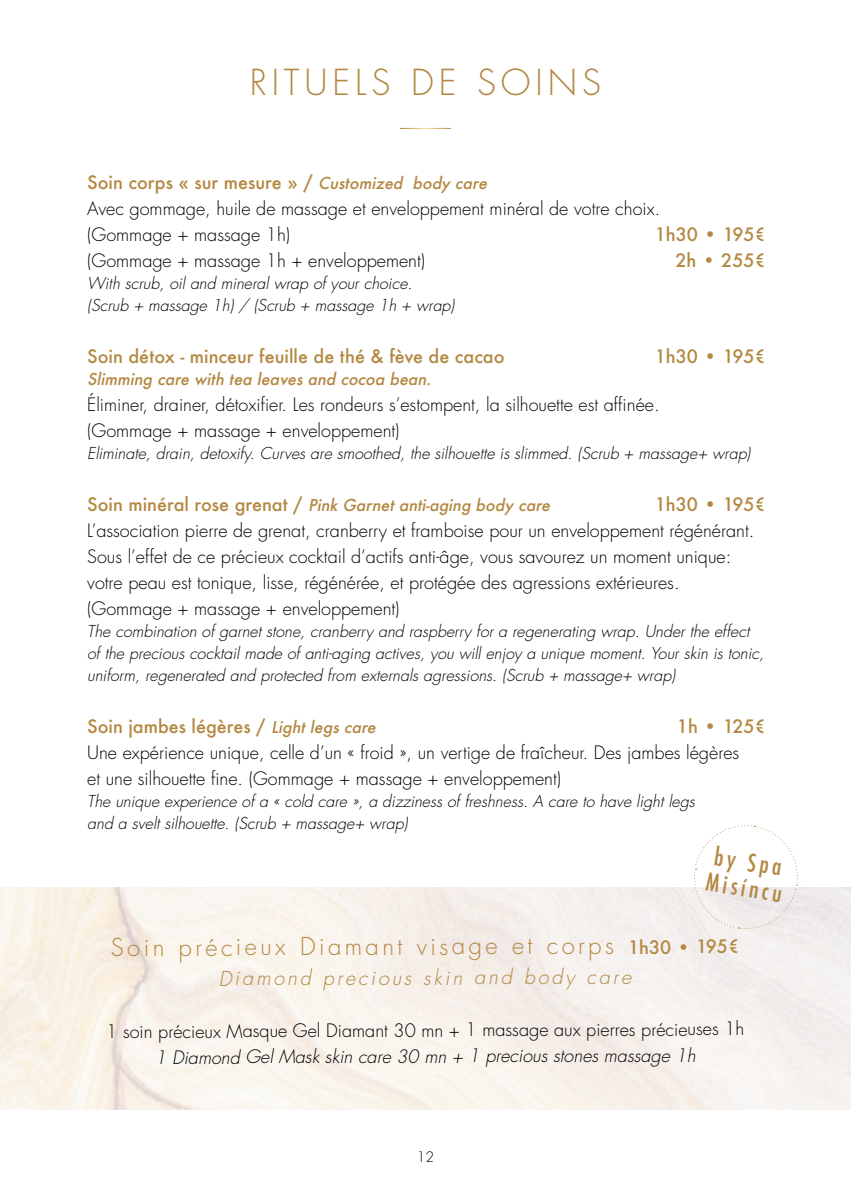
<style>
.page{position:relative;width:851px;height:1191px;background:#fff}
.page>*{position:absolute;margin:0;border:0;box-sizing:border-box;transform-origin:0 0}
.t1{font:300 35px "Futura";letter-spacing:.14em;color:#b38842}
.t2{font:300 24px "Futura";letter-spacing:.135em;color:#b38842}
.t3{font:500 condensed 24px/26px "Futura";color:#b38842}
.t4{font:italic 300 20px "Futura";color:#b38842}
.t5{font:300 18px/26px "Futura";color:#000}
.t6{font:500 18px "Futura";color:#b38842}
.t7{font:italic 300 18px "Futura";color:#000}
.t8{font:italic 300 16px/22px "Futura";color:#000}
.t9{font:italic 500 16px "Futura";color:#b38842}
.t10{font:300 14px "Futura";color:#000}
.s1{font-weight:500;color:#b38842}
.s2{font-weight:500;font-style:italic;font-size:16px;color:#b38842}
.s3{font-style:normal;font-size:18px}
.s4{font-style:italic;font-size:16px}
.s5{font-weight:500;font-size:18px}
</style>
<div class="page">
<svg style="left:692px;top:825px;width:107px;height:106px"></svg>
<h1 class="t1" style="left:250px;top:60px;width:353px">RITUELS DE SOINS</h1>
<p class="t5" style="left:87px;top:169px;width:574px"><span class="s1">S o i n c o r p s « s u r m e s u re » /</span> <span class="s2">Customized body care<br></span>Avec gommage, huile de massage et enveloppement minéral de votre choix. (Gommage + massage 1h)</p>
<p class="t6" style="left:654px;top:222px;width:112px">1h30 • 195€</p>
<p class="t5" style="left:87px;top:247px;width:339px">(Gommage + massage 1h + enveloppement)</p>
<p class="t6" style="left:675px;top:248px;width:92px">2h • 255€</p>
<p class="t8" style="left:87px;top:272px;width:372px">With scrub, oil and mineral wrap of your choice. (Scrub + massage 1h) / (Scrub + massage 1h + wrap)</p>
<p class="t6" style="left:87px;top:344px;width:419px">Soin détox - minceur feuille de thé &amp; fève de cacao</p>
<p class="t6" style="left:654px;top:344px;width:112px">1h30 • 195€</p>
<p class="t9" style="left:87px;top:368px;width:349px">Slimming care with tea leaves and cocoa bean.</p>
<p class="t5" style="left:87px;top:391px;width:573px">Éliminer, drainer, détoxifier. Les rondeurs s’estompent, la silhouette est affinée. (Gommage + massage + enveloppement)</p>
<p class="t8" style="left:87px;top:442px;width:668px">Eliminate, drain, detoxify. Curves are smoothed, the silhouette is slimmed. (Scrub + massage+ wrap)</p>
<p class="t9" style="left:87px;top:494px;width:468px"><span class="s3">S o i n m i n é ra l ro s e g re n a t /</span> Pink Garnet anti-aging body care</p>
<p class="t6" style="left:654px;top:492px;width:112px">1h30 • 195€</p>
<p class="t5" style="left:87px;top:517px;width:668px">L’association pierre de grenat, cranberry et framboise pour un enveloppement régénérant.<br>Sous l’effet de ce précieux cocktail d’actifs anti-âge, vous savourez un moment unique: votre peau est tonique, lisse, régénérée, et protégée des agressions extérieures. (Gommage + massage + enveloppement)</p>
<p class="t8" style="left:87px;top:620px;width:682px">The combination of garnet stone, cranberry and raspberry for a regenerating wrap. Under the effect of the precious cocktail made of anti-aging actives, you will enjoy a unique moment. Your skin is tonic, uniform, regenerated and protected from externals agressions. (Scrub + massage+ wrap)</p>
<p class="t6" style="left:87px;top:714px;width:294px">Soin jambes légères / <span class="s4">Light legs care</span></p>
<p class="t6" style="left:676px;top:714px;width:90px">1h • 125€</p>
<p class="t5" style="left:87px;top:739px;width:653px">Une expérience unique, celle d’un « froid », un vertige de fraîcheur. Des jambes légères et une silhouette fine. (Gommage + massage + enveloppement)</p>
<p class="t8" style="left:87px;top:790px;width:612px">The unique experience of a « cold care », a dizziness of freshness. A care to have light legs and a svelt silhouette. (Scrub + massage+ wrap)</p>
<h2 class="t3" style="left:712px;top:843px;width:78px;rotate:9deg">by Spa<br>Misíncu</h2>
<h2 class="t2" style="left:111px;top:930px;width:629px">Soin précieux Diamant visage et corps <span class="s5">1h30 • 195€</span></h2>
<p class="t4" style="left:219px;top:964px;width:418px">Diamond precious skin and body care</p>
<p class="t5" style="left:106px;top:1017px;width:639px">1 soin précieux Masque Gel Diamant 30 mn + 1 massage aux pierres précieuses 1h</p>
<p class="t7" style="left:155px;top:1044px;width:545px">1 Diamond Gel Mask skin care 30 mn + 1 precious stones massage 1h</p>
<p class="t10" style="left:417px;top:1148px;width:19px">12</p>
</div>
